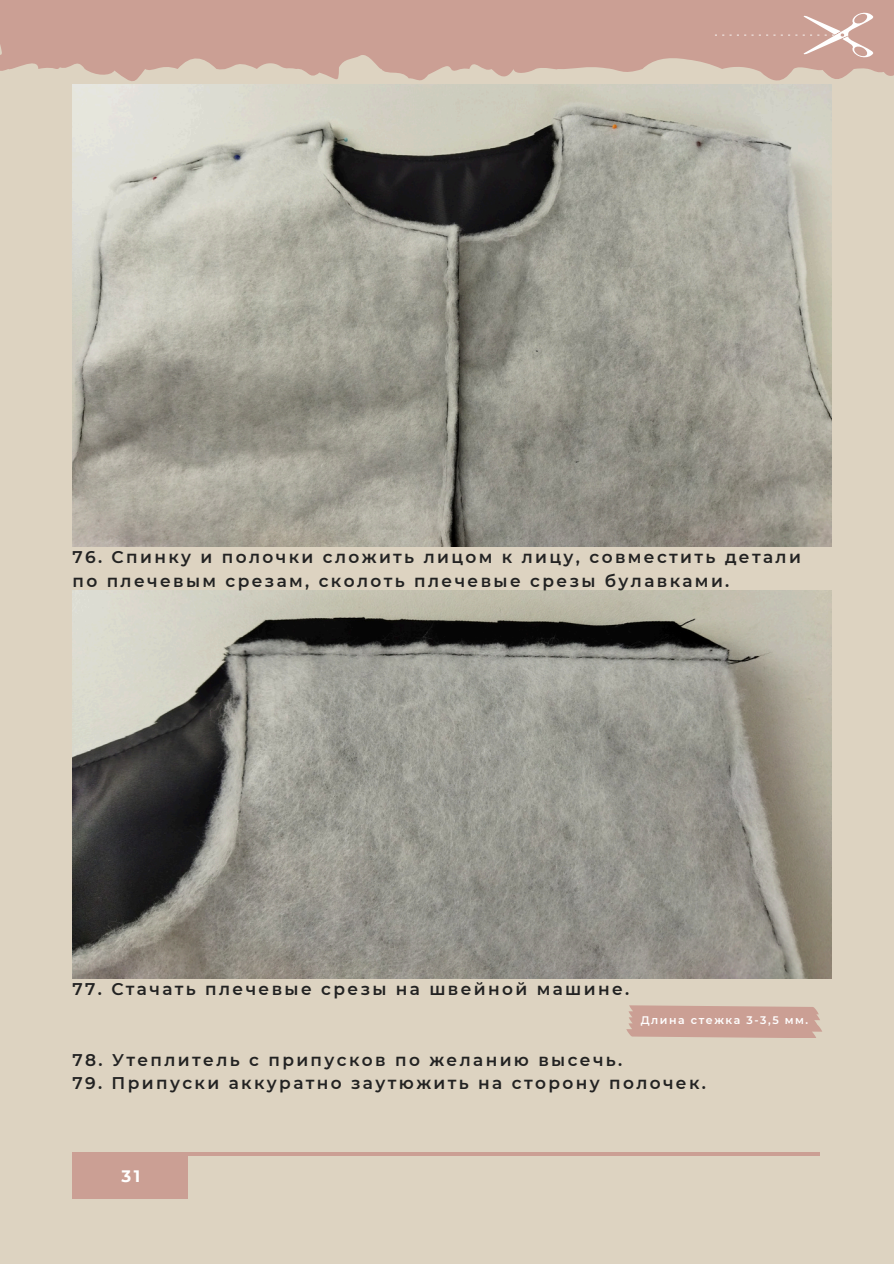
<style>
.page{position:relative;width:894px;height:1264px;background:#fff}
.page>*{position:absolute;margin:0;border:0;box-sizing:border-box;transform-origin:0 0}
.t1{font:600 16.95px/23.7px "Montserrat";letter-spacing:.14em;color:#222}
.t2{font:700 16.5px "Montserrat";color:#fff}
.t3{font:600 10.95px "Montserrat";letter-spacing:.14em;color:#fff}
</style>
<div class="page">
<div style="left:0;top:0;width:893px;height:1263px;background:#ddd3c1"></div>
<div style="left:72px;top:1152px;width:115px;height:46px;background:#cb9f94"></div>
<hr style="left:72px;top:1152px;width:747px;height:3px;background:#cb9f94">
<svg style="left:0;top:0;width:893px;height:89px;fill:#cb9f94"></svg>
<svg style="left:744px;top:12px;width:131px;height:46px;background:#d0a99f"></svg>
<svg style="left:722px;top:35px;width:16px;height:1px"></svg>
<img style="left:72px;top:85px;width:759px;height:461px">
<img style="left:72px;top:590px;width:759px;height:388px">
<svg style="left:626px;top:1005px;width:196px;height:32px;background:#cca397"></svg>
<h1 class="t1" style="left:72px;top:545px;width:729px">76. Спинку и полочки сложить лицом к лицу, совместить детали по плечевым срезам, сколоть плечевые срезы булавками.</h1>
<p class="t1" style="left:72px;top:976px;width:558px">77. Стачать плечевые срезы на швейной машине.</p>
<h1 class="t3" style="left:640px;top:1013px;width:169px">Длина стежка 3-3,5 мм.</h1>
<h1 class="t1" style="left:72px;top:1047px;width:551px">78. Утеплитель с припусков по желанию высечь.</h1>
<h1 class="t1" style="left:72px;top:1071px;width:635px">79. Припуски аккуратно заутюжить на сторону полочек.</h1>
<p class="t2" style="left:122px;top:1166px;width:20px">31</p>
</div>
